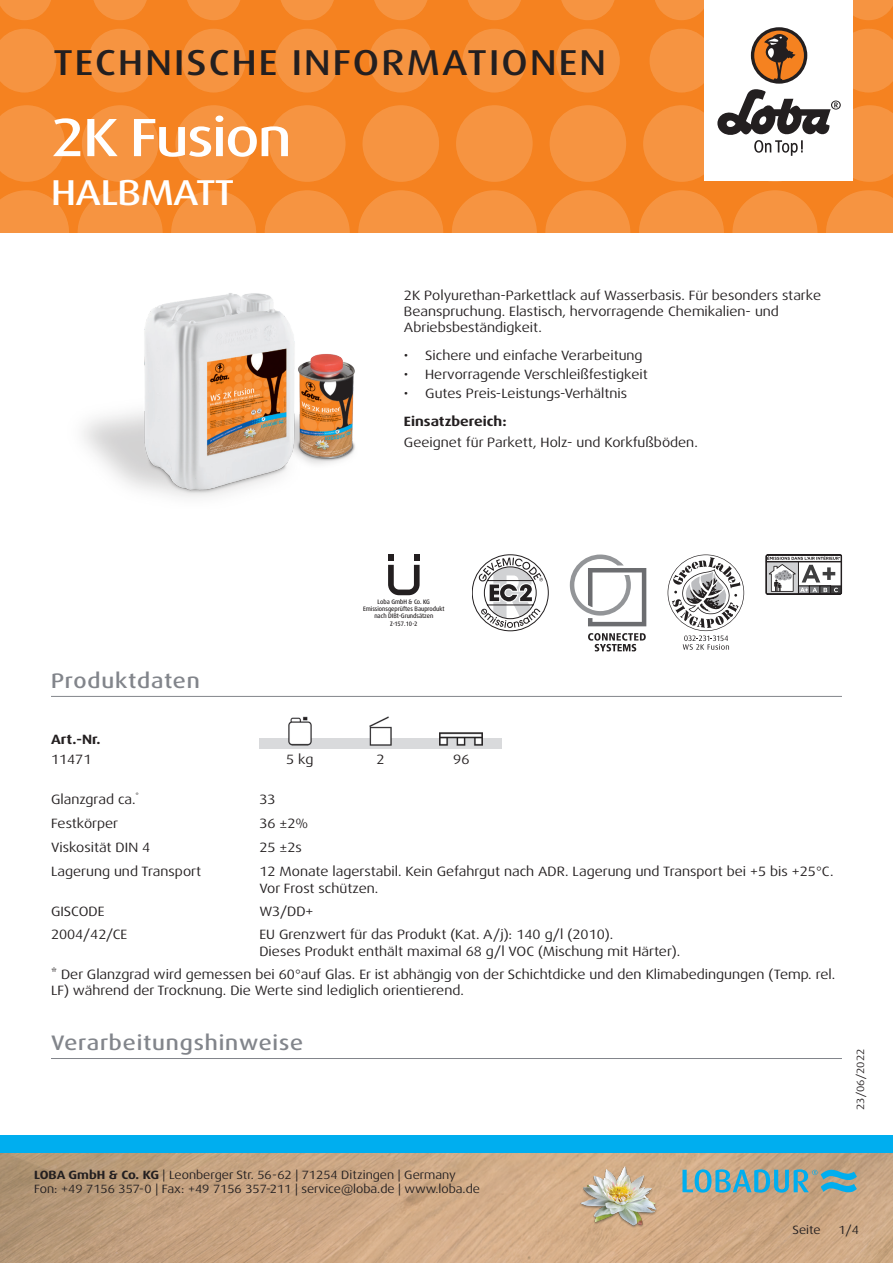
<style>
.page{position:relative;width:893px;height:1263px;background:#fff}
.page>*{position:absolute;margin:0;border:0;box-sizing:border-box;transform-origin:0 0}
.t1{font:500 expanded 54px "Dax Pro";letter-spacing:-.025em;color:#fff}
.t2{font:500 expanded 36px "Dax Pro";letter-spacing:.06em;color:#231f20}
.t3{font:500 expanded 36px "Dax Pro";letter-spacing:-.015em;color:#fff}
.Titel_grau{font:500 expanded 21px "Dax Pro";letter-spacing:.04em;color:#82858b}
.Text{font:expanded 13.5px/16.2px "Dax Pro";color:#231f20}
.Text_Bold{font:700 expanded 13.5px "Dax Pro";color:#231f20}
.Text_zentriert{font:expanded 13.5px "Dax Pro";color:#231f20}
.t4{font:expanded 12px/14.4px "Dax Pro";color:#231f20}
.t5{font:expanded 10.5px "Dax Pro";color:#231f20}
.DIBT{font:500 expanded 6.45px/7.5px "Dax Pro";color:#231f20;text-align:center;scale:.82 1}
.s1{font-weight:700}
</style>
<div class="page">
<div style="left:0;top:0;width:893px;height:233px;background:#f58220"></div>
<svg style="left:0;top:190px;width:69px;height:43px"></svg>
<svg style="left:78px;top:190px;width:85px;height:85px;fill:#f69441"></svg>
<svg style="left:171px;top:190px;width:85px;height:85px;fill:#f69441"></svg>
<svg style="left:265px;top:190px;width:85px;height:85px;fill:#f69441"></svg>
<svg style="left:358px;top:190px;width:85px;height:85px;fill:#f69441"></svg>
<svg style="left:545px;top:190px;width:85px;height:85px;fill:#f69441"></svg>
<svg style="left:452px;top:190px;width:85px;height:85px;fill:#f69441"></svg>
<svg style="left:732px;top:190px;width:85px;height:85px;fill:#f69441"></svg>
<svg style="left:639px;top:190px;width:85px;height:85px;fill:#f69441"></svg>
<svg style="left:826px;top:190px;width:67px;height:43px"></svg>
<svg style="left:0;top:105px;width:65px;height:77px"></svg>
<svg style="left:82px;top:105px;width:76px;height:77px"></svg>
<svg style="left:175px;top:105px;width:77px;height:77px"></svg>
<svg style="left:269px;top:105px;width:76px;height:77px"></svg>
<svg style="left:456px;top:105px;width:77px;height:77px"></svg>
<svg style="left:362px;top:105px;width:77px;height:77px"></svg>
<svg style="left:550px;top:105px;width:76px;height:77px"></svg>
<svg style="left:0;top:29px;width:56px;height:63px"></svg>
<svg style="left:182px;top:29px;width:64px;height:63px"></svg>
<svg style="left:88px;top:29px;width:64px;height:63px"></svg>
<svg style="left:275px;top:29px;width:64px;height:63px"></svg>
<svg style="left:462px;top:29px;width:64px;height:63px"></svg>
<svg style="left:369px;top:29px;width:64px;height:63px"></svg>
<svg style="left:556px;top:29px;width:64px;height:63px"></svg>
<svg style="left:0;top:0;width:51px;height:20px"></svg>
<svg style="left:187px;top:0;width:53px;height:20px"></svg>
<svg style="left:468px;top:0;width:53px;height:20px"></svg>
<svg style="left:655px;top:0;width:49px;height:20px"></svg>
<svg style="left:93px;top:0;width:54px;height:20px"></svg>
<svg style="left:374px;top:0;width:54px;height:20px"></svg>
<svg style="left:281px;top:0;width:53px;height:20px"></svg>
<svg style="left:561px;top:0;width:54px;height:20px"></svg>
<svg style="left:853px;top:0;width:40px;height:20px"></svg>
<img style="left:0;top:1152px;width:893px;height:111px">
<div style="left:0;top:1135px;width:893px;height:17px;background:#00aeef"></div>
<div style="left:704px;top:0;width:149px;height:181px;background:#fff"></div>
<svg style="left:643px;top:29px;width:250px;height:153px"></svg>
<img style="left:578px;top:1161px;width:82px;height:81px">
<svg style="left:682px;top:1169px;width:175px;height:24px;background:#75a8ae"></svg>
<hr style="left:51px;top:1058px;width:791px;height:1px;background:#82858b">
<hr style="left:51px;top:696px;width:791px;height:1px;background:#82858b">
<img style="left:288px;top:716px;width:195px;height:22px">
<img style="left:259px;top:738px;width:243px;height:11px">
<img style="left:83px;top:272px;width:272px;height:225px">
<div style="left:414px;top:554px;width:6px;height:7px;background:#231f20"></div>
<div style="left:388px;top:554px;width:6px;height:7px;background:#231f20"></div>
<svg style="left:388px;top:565px;width:32px;height:30px"></svg>
<svg style="left:472px;top:554px;width:77px;height:77px"></svg>
<svg style="left:588px;top:633px;width:58px;height:18px"></svg>
<svg style="left:570px;top:554px;width:76px;height:72px"></svg>
<svg style="left:668px;top:554px;width:76px;height:96px"></svg>
<svg style="left:766px;top:555px;width:76px;height:39px"></svg>
<h2 class="t2" style="left:53px;top:40px;width:554px">TECHNISCHE INFORMATIONEN</h2>
<p class="t1" style="left:51px;top:103px;width:242px">2K Fusion</p>
<h2 class="t3" style="left:51px;top:169px;width:184px">HALBMATT</h2>
<p class="Titel_grau" style="left:51px;top:667px;width:150px">Produktdaten</p>
<p class="Text" style="left:404px;top:287px;width:419px">2K Polyurethan-Parkettlack auf Wasserbasis. Für besonders starke<br>Beanspruchung. Elastisch, hervorragende Chemikalien- und<br>Abriebsbeständigkeit.</p>
<p class="Text" style="left:404px;top:347px;width:240px">• Sichere und einfache Verarbeitung</p>
<p class="Text" style="left:404px;top:366px;width:245px">• Hervorragende Verschleißfestigkeit</p>
<p class="Text" style="left:404px;top:385px;width:225px">• Gutes Preis-Leistungs-Verhältnis</p>
<p class="Text_Bold" style="left:404px;top:412px;width:104px">Einsatzbereich:</p>
<p class="Text" style="left:404px;top:434px;width:295px">Geeignet für Parkett, Holz- und Korkfußböden.</p>
<p class="DIBT" style="left:363px;top:598px;width:101px">Loba GmbH &amp; Co. KG<br>Emissionsgeprüftes Bauprodukt nach DIBt-Grundsätzen<br>Z-157.10-2</p>
<p class="Text_Bold" style="left:51px;top:731px;width:51px">Art.-Nr.</p>
<p class="Text" style="left:51px;top:751px;width:42px">11471</p>
<p class="Text_zentriert" style="left:286px;top:750px;width:29px">5 kg</p>
<p class="Text_zentriert" style="left:377px;top:750px;width:10px">2</p>
<p class="Text_zentriert" style="left:453px;top:750px;width:18px">96</p>
<p class="Text" style="left:51px;top:791px;width:90px">Glanzgrad ca.<sup>*</sup></p>
<p class="Text" style="left:259px;top:791px;width:18px">33</p>
<p class="Text" style="left:51px;top:815px;width:69px">Festkörper</p>
<p class="Text" style="left:259px;top:815px;width:50px">36 ±2%</p>
<p class="Text" style="left:51px;top:839px;width:101px">Viskosität DIN 4</p>
<p class="Text" style="left:259px;top:839px;width:44px">25 ±2s</p>
<p class="Text" style="left:51px;top:864px;width:152px">Lagerung und Transport</p>
<p class="Text" style="left:259px;top:864px;width:576px">12 Monate lagerstabil. Kein Gefahrgut nach ADR. Lagerung und Transport bei +5 bis +25°C.<br>Vor Frost schützen.</p>
<p class="Text" style="left:51px;top:903px;width:55px">GISCODE</p>
<p class="Text" style="left:259px;top:903px;width:56px">W3/DD+</p>
<p class="Text" style="left:51px;top:927px;width:78px">2004/42/CE</p>
<p class="Text" style="left:259px;top:927px;width:355px">EU Grenzwert für das Produkt (Kat. A/j): 140 g/l (2010).</p>
<p class="Text" style="left:259px;top:943px;width:422px">Dieses Produkt enthält maximal 68 g/l VOC (Mischung mit Härter).</p>
<p class="Text" style="left:51px;top:966px;width:786px">* Der Glanzgrad wird gemessen bei 60°auf Glas. Er ist abhängig von der Schichtdicke und den Klimabedingungen (Temp. rel.<br>LF) während der Trocknung. Die Werte sind lediglich orientierend.</p>
<p class="Titel_grau" style="left:51px;top:1029px;width:254px">Verarbeitungshinweise</p>
<p class="t5" style="left:854px;top:1110px;width:63px;rotate:-90deg">23/06/2022</p>
<p class="t4" style="left:34px;top:1167px;width:447px"><span class="s1">LOBA GmbH &amp; Co. KG</span> | Leonberger Str. 56-62 | 71254 Ditzingen | Germany<br>Fon: +49 7156 357-0 | Fax: +49 7156 357-211 | service@loba.de | www.loba.de</p>
<p class="t4" style="left:792px;top:1223px;width:30px">Seite</p>
<p class="t4" style="left:838px;top:1223px;width:22px">1/4</p>
</div>
